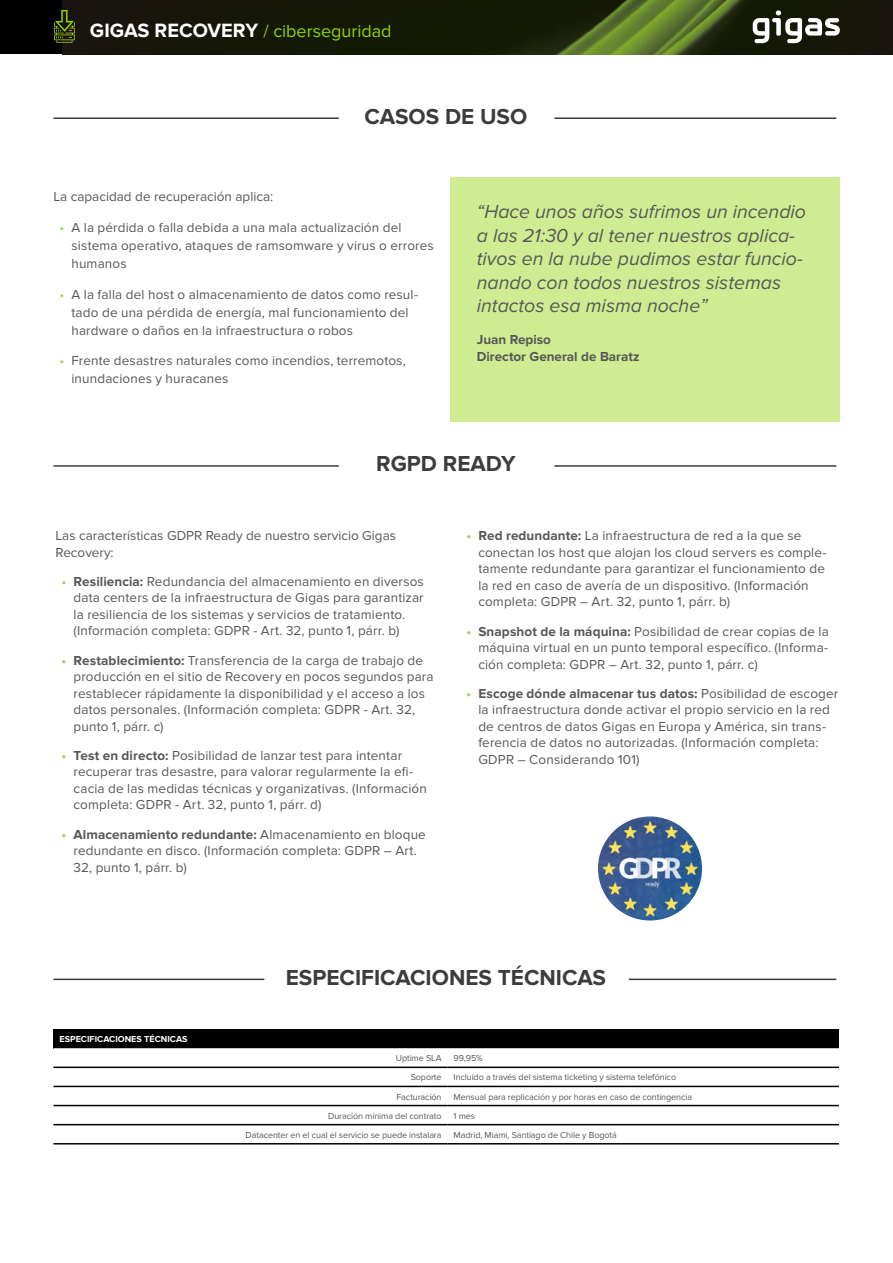
<style>
.page{position:relative;width:893px;height:1263px;background:#fff}
.page>*{position:absolute;margin:0;border:0;box-sizing:border-box;transform-origin:0 0}
.t1{font:700 22.5px "Proxima Nova";color:#3c3c3b}
.t2{font:italic 19.5px/23.4px "Proxima Nova";color:#575756}
.t3{font:18px "Proxima Nova";color:#91d400}
.t4{font:13.5px/16.5px "Proxima Nova";letter-spacing:.01em;color:#575756}
.t5{font:700 13.5px/16.2px "Proxima Nova";color:#575756}
.t6{font:9px "Proxima Nova";letter-spacing:-.01em;color:#575756}
.t7{font:700 9px "Proxima Nova";color:#fff}
.s1{font-weight:700;font-size:19.95px;color:#fff}
.s2{color:#9bd745}
.s3{font-weight:700;color:#9bd745}
.s4{font-weight:700}
</style>
<div class="page">
<div style="left:0;top:0;width:893px;height:54px;background:#000"></div>
<img style="left:62px;top:0;width:831px;height:54px">
<svg style="left:753px;top:10px;width:87px;height:33px;background:#6a6c61"></svg>
<svg style="left:54px;top:10px;width:21px;height:33px"></svg>
<div style="left:53px;top:1029px;width:395px;height:19px;background:#000"></div>
<div style="left:448px;top:1029px;width:391px;height:19px;background:#000"></div>
<svg style="left:53px;top:1048px;width:786px;height:78px"></svg>
<hr style="left:53px;top:1066px;width:395px;height:2px;background:#000">
<hr style="left:448px;top:1066px;width:391px;height:2px;background:#000">
<hr style="left:53px;top:1086px;width:395px;height:1px;background:#000">
<hr style="left:448px;top:1086px;width:391px;height:1px;background:#000">
<hr style="left:53px;top:1105px;width:395px;height:1px;background:#000">
<hr style="left:448px;top:1105px;width:391px;height:1px;background:#000">
<hr style="left:53px;top:1124px;width:395px;height:1px;background:#000">
<hr style="left:448px;top:1124px;width:391px;height:1px;background:#000">
<hr style="left:53px;top:1143px;width:395px;height:1px;background:#000">
<hr style="left:448px;top:1143px;width:391px;height:1px;background:#000">
<div style="left:450px;top:178px;width:390px;height:244px;background:#cfec92"></div>
<img style="left:598px;top:816px;width:104px;height:104px;border-radius:52px">
<hr style="left:53px;top:117px;width:286px;height:2px;background:#3c3c3b">
<hr style="left:53px;top:465px;width:286px;height:2px;background:#3c3c3b">
<hr style="left:53px;top:978px;width:211px;height:2px;background:#3c3c3b">
<hr style="left:554px;top:117px;width:282px;height:2px;background:#3c3c3b">
<hr style="left:554px;top:465px;width:282px;height:2px;background:#3c3c3b">
<hr style="left:629px;top:978px;width:207px;height:2px;background:#3c3c3b">
<h3 class="t3" style="left:90px;top:21px;width:303px"><span class="s1">GIGAS RECOVERY</span> / ciberseguridad</h3>
<h1 class="t1" style="left:365px;top:103px;width:164px">CASOS DE USO</h1>
<p class="t4" style="left:53px;top:188px;width:221px">La capacidad de recuperación aplica:</p>
<p class="t4" style="left:71px;top:218px;width:364px;line-height:18px;text-indent:-12px"><span class="s2">•</span> A la pérdida o falla debida a una mala actualización del sistema operativo, ataques de ramsomware y virus o errores humanos</p>
<p class="t4" style="left:71px;top:285px;width:348px;line-height:18px;text-indent:-12px"><span class="s2">•</span> A la falla del host o almacenamiento de datos como resul&shy;tado de una pérdida de energía, mal funcionamiento del hardware o daños en la infraestructura o robos</p>
<p class="t4" style="left:71px;top:352px;width:336px;line-height:18px;text-indent:-12px"><span class="s2">•</span> Frente desastres naturales como incendios, terremotos, inundaciones y huracanes</p>
<h2 class="t2" style="left:477px;top:201px;width:331px">“Hace unos años sufrimos un incendio a las 21:30 y al tener nuestros aplica&shy;tivos en la nube pudimos estar funcio&shy;nando con todos nuestros sistemas intactos esa misma noche”</h2>
<p class="t5" style="left:477px;top:332px;width:164px">Juan Repiso<br>Director General de Baratz</p>
<h1 class="t1" style="left:376px;top:451px;width:141px">RGPD READY</h1>
<p class="t4" style="left:56px;top:528px;width:342px">Las características GDPR Ready de nuestro servicio Gigas<br>Recovery:</p>
<p class="t4" style="left:74px;top:573px;width:352px;text-indent:-12px"><span class="s3">•</span> <span class="s4">Resiliencia:</span> Redundancia del almacenamiento en diversos data centers de la infraestructura de Gigas para garantizar la resiliencia de los sistemas y servicios de tratamiento. (Información completa: GDPR - Art. 32, punto 1, párr. b)</p>
<p class="t4" style="left:74px;top:652px;width:362px;text-indent:-12px"><span class="s3">•</span> <span class="s4">Restablecimiento:</span> Transferencia de la carga de trabajo de producción en el sitio de Recovery en pocos segundos para restablecer rápidamente la disponibilidad y el acceso a los datos personales. (Información completa: GDPR - Art. 32, punto 1, párr. c)</p>
<p class="t4" style="left:74px;top:747px;width:355px;text-indent:-12px"><span class="s3">•</span> <span class="s4">Test en directo:</span> Posibilidad de lanzar test para intentar recuperar tras desastre, para valorar regularmente la efi&shy;cacia de las medidas técnicas y organizativas. (Información completa: GDPR - Art. 32, punto 1, párr. d)</p>
<p class="t4" style="left:74px;top:826px;width:354px;text-indent:-12px"><span class="s3">•</span> <span class="s4">Almacenamiento redundante:</span> Almacenamiento en bloque redundante en disco. (Información completa: GDPR – Art.<br>32, punto 1, párr. b)</p>
<p class="t4" style="left:478px;top:528px;width:350px;text-indent:-12px"><span class="s3">•</span> <span class="s4">Red redundante:</span> La infraestructura de red a la que se conectan los host que alojan los cloud servers es comple&shy;tamente redundante para garantizar el funcionamiento de la red en caso de avería de un dispositivo. (Información completa: GDPR – Art. 32, punto 1, párr. b)</p>
<p class="t4" style="left:478px;top:623px;width:352px;text-align:justify;text-indent:-12px"><span class="s3">•</span> <span class="s4">Snapshot de la máquina:</span> Posibilidad de crear copias de la máquina virtual en un punto temporal específico. (Informa&shy;ción completa: GDPR – Art. 32, punto 1, párr. c)</p>
<p class="t4" style="left:478px;top:685px;width:361px;text-indent:-12px"><span class="s3">•</span> <span class="s4">Escoge dónde almacenar tus datos:</span> Posibilidad de escoger la infraestructura donde activar el propio servicio en la red de centros de datos Gigas en Europa y América, sin trans&shy;ferencia de datos no autorizadas. (Información completa:<br>GDPR – Considerando 101)</p>
<p class="t7" style="left:59px;top:1034px;width:130px">ESPECIFICACIONES TÉCNICAS</p>
<h1 class="t1" style="left:286px;top:964px;width:322px">ESPECIFICACIONES TÉCNICAS</h1>
<p class="t6" style="left:396px;top:1053px;width:47px">Uptime SLA</p>
<p class="t6" style="left:454px;top:1053px;width:31px">99,95%</p>
<p class="t6" style="left:411px;top:1072px;width:32px">Soporte</p>
<p class="t6" style="left:454px;top:1072px;width:224px">Incluido a través del sistema ticketing y sistema telefónico</p>
<p class="t6" style="left:396px;top:1091px;width:47px">Facturación</p>
<p class="t6" style="left:454px;top:1091px;width:240px">Mensual para replicación y por horas en caso de contingencia</p>
<p class="t6" style="left:328px;top:1110px;width:115px">Duración mínima del contrato</p>
<p class="t6" style="left:454px;top:1110px;width:23px">1 mes</p>
<p class="t6" style="left:246px;top:1129px;width:197px">Datacenter en el cual el servicio se puede instalara</p>
<p class="t6" style="left:454px;top:1129px;width:165px">Madrid, Miami, Santiago de Chile y Bogotá</p>
</div>
